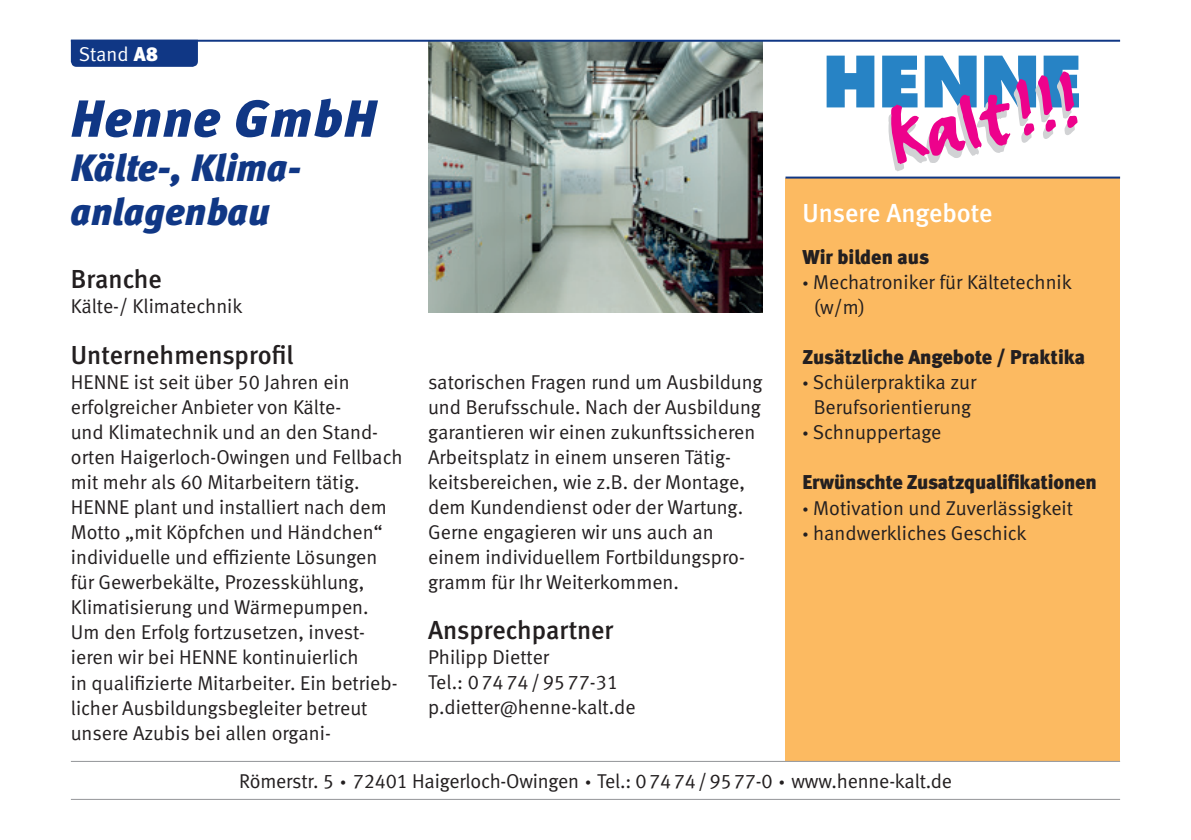
<style>
.page{position:relative;width:1191px;height:840px;background:#fff}
.page>*{position:absolute;margin:0;border:0;box-sizing:border-box;transform-origin:0 0}
.t1{font:italic 52px "Meta Black LF";letter-spacing:.02em;color:#103785}
.t2{font:italic 38px/44px "Meta Black LF";color:#103785}
.t3{font:26px "Meta Medium LF";color:#231f20}
.t4{font:26px "Meta Medium LF";letter-spacing:-.005em;color:#fff}
.t5{font:20px/25px "Meta Normal LF";color:#231f20}
.t6{font:20px "Meta Black LF";letter-spacing:-.01em;color:#231f20}
.t7{font:20px "Meta Normal LF";color:#fff}
.s1{font-family:"Meta Black LF"}
</style>
<div class="page">
<div style="left:785px;top:178px;width:335px;height:582px;background:#fcba61"></div>
<img style="left:428px;top:42px;width:335px;height:270px">
<div style="left:71px;top:42px;width:127px;height:25px;background:#103785"></div>
<hr style="left:71px;top:40px;width:1049px;height:2px;background:#103785">
<hr style="left:71px;top:760px;width:1049px;height:1px;background:#939598">
<hr style="left:71px;top:798px;width:1049px;height:1px;background:#939598">
<hr style="left:785px;top:176px;width:335px;height:2px;background:#103785">
<svg style="left:826px;top:56px;width:48px;height:51px"></svg>
<svg style="left:882px;top:56px;width:197px;height:115px"></svg>
<p class="t7" style="left:79px;top:42px;width:80px">Stand <span class="s1">A8</span></p>
<h1 class="t1" style="left:71px;top:87px;width:307px">Henne GmbH</h1>
<h2 class="t2" style="left:71px;top:145px;width:230px">Kälte-, Klima&shy;anlagenbau</h2>
<h3 class="t3" style="left:71px;top:263px;width:93px">Branche</h3>
<p class="t5" style="left:71px;top:293px;width:173px">Kälte-/ Klimatechnik</p>
<h3 class="t3" style="left:71px;top:340px;width:224px">Unternehmensprofil</h3>
<p class="t5" style="left:71px;top:369px;width:333px">HENNE ist seit über 50 Jahren ein erfolgreicher Anbieter von Kälte-<br>und Klimatechnik und an den Stand&shy;orten Haigerloch-Owingen und Fellbach mit mehr als 60 Mitarbeitern tätig.<br>HENNE plant und installiert nach dem Motto „mit Köpfchen und Händchen“ individuelle und effiziente Lösungen für Gewerbekälte, Prozesskühlung, Klimatisierung und Wärmepumpen.<br>Um den Erfolg fortzusetzen, invest&shy;ieren wir bei HENNE kontinuierlich<br>in qualifizierte Mitarbeiter. Ein betrieb&shy;licher Ausbildungsbegleiter betreut unsere Azubis bei allen organi-</p>
<p class="t5" style="left:428px;top:369px;width:336px">satorischen Fragen rund um Ausbildung und Berufsschule. Nach der Ausbildung garantieren wir einen zukunftssicheren Arbeitsplatz in einem unseren Tätig&shy;keitsbereichen, wie z.B. der Montage, dem Kundendienst oder der Wartung.<br>Gerne engagieren wir uns auch an einem individuellem Fortbildungspro&shy;gramm für Ihr Weiterkommen.</p>
<h3 class="t3" style="left:428px;top:614px;width:187px">Ansprechpartner</h3>
<p class="t5" style="left:428px;top:644px;width:209px">Philipp Dietter<br>Tel.: 07474/9577-31 p.dietter@henne-kalt.de</p>
<h3 class="t4" style="left:802px;top:197px;width:192px">Unsere Angebote</h3>
<p class="t6" style="left:802px;top:245px;width:128px">Wir bilden aus</p>
<p class="t5" style="left:814px;top:269px;width:259px;text-indent:-11px"><span class="s1">·</span> Mechatroniker für Kältetechnik (w/m)</p>
<p class="t6" style="left:802px;top:345px;width:284px">Zusätzliche Angebote / Praktika</p>
<p class="t5" style="left:802px;top:369px;width:175px"><span class="s1">·</span> Schülerpraktika zur</p>
<p class="t5" style="left:814px;top:394px;width:159px">Berufsorientierung</p>
<p class="t5" style="left:802px;top:419px;width:140px"><span class="s1">·</span> Schnuppertage</p>
<p class="t6" style="left:802px;top:470px;width:296px">Erwünschte Zusatzqualifikationen</p>
<p class="t5" style="left:802px;top:494px;width:272px"><span class="s1">·</span> Motivation und Zuverlässigkeit <span class="s1">·</span> handwerkliches Geschick</p>
<p class="t5" style="left:239px;top:768px;width:714px">Römerstr. 5 <span class="s1">·</span> 72401 Haigerloch-Owingen <span class="s1">·</span> Tel.: 07474/9577-0 <span class="s1">·</span> www.henne-kalt.de</p>
</div>
